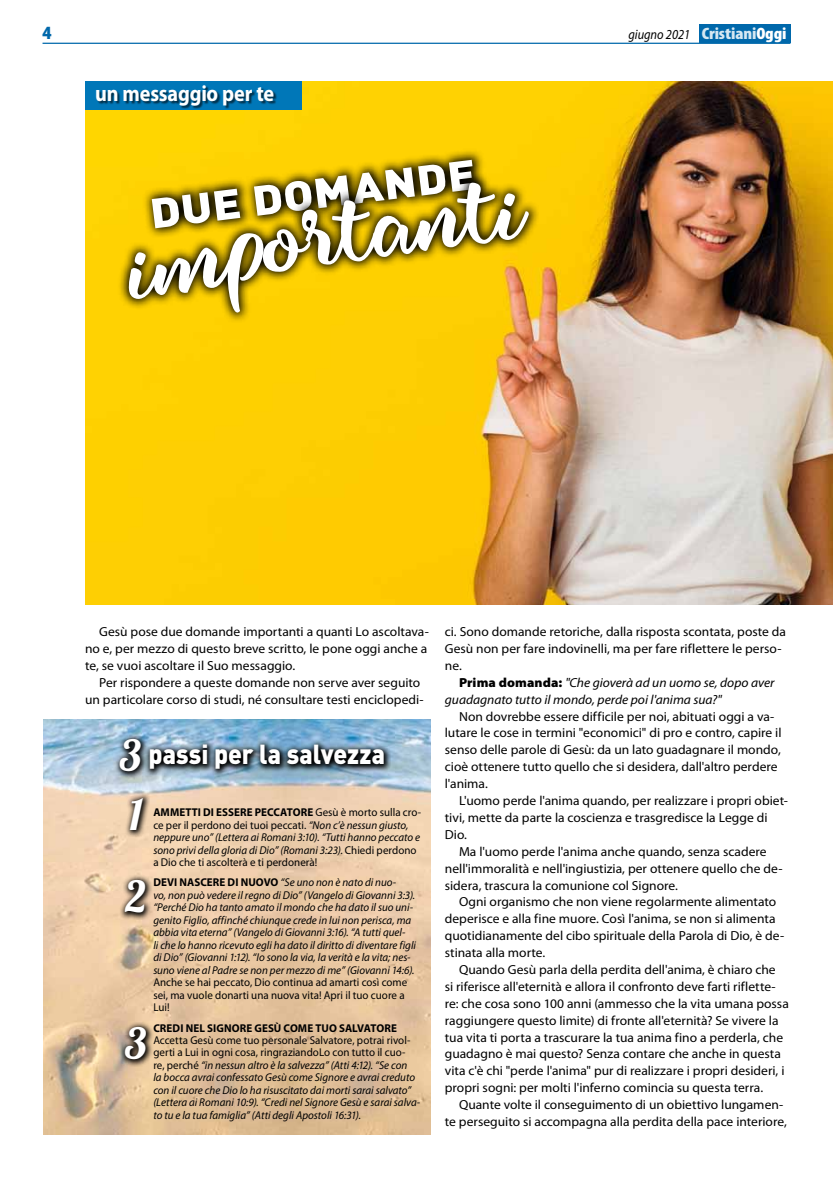
<style>
.page{position:relative;width:833px;height:1188px;background:#fff}
.page>*{position:absolute;margin:0;border:0;box-sizing:border-box;transform-origin:0 0}
.t1{font:700 85.75px "Fredly";color:#fff;scale:.95 1}
.t2{font:42.88px/82.4px "Lobster 1.3";color:#fff}
.t3{font:900 41.25px "DIN";color:#fff;scale:1.15 1}
.t4{font:900 27.25px "DIN";color:#fff;scale:.91 1}
.t5{font:700 22.5px "Myriad Pro";letter-spacing:-.01em;color:#fff;scale:.9 1}
.t6{font:900 condensed 18.75px "Myriad Pro";color:#0068ab;scale:1.1 1}
.t7{font:italic 13.75px "Myriad Pro";color:#000;scale:.9 1}
.t8{font:13.12px/16.9px "Myriad Pro";color:#000}
.t9{font:italic 13.12px/16.9px "Myriad Pro";color:#000}
.t10{font:italic 11.38px/12.5px "Myriad Pro";color:#000}
.t11{font:11.38px/12.5px "Myriad Pro";color:#000}
.t12{font:700 11.38px "Myriad Pro";letter-spacing:.005em;color:#000}
.s1{font-weight:900;font-style:normal;font-stretch:condensed;font-size:16.62px;color:#d7e8f2}
.s2{font-weight:900;font-style:normal;font-stretch:condensed;font-size:16.62px;color:#fff}
.s3{font-family:"Lobster 1.3";font-weight:400;font-size:42.88px}
.s4{font-weight:700;font-style:normal}
.s5{font-style:normal}
.s6{font-weight:900;font-style:normal}
</style>
<div class="page">
<img style="left:43px;top:719px;width:387px;height:415px">
<svg style="left:113px;top:731px;width:278px;height:47px;background:#5f788a"></svg>
<svg style="left:123px;top:791px;width:26px;height:45px"></svg>
<svg style="left:118px;top:872px;width:35px;height:47px;background:#9d8772"></svg>
<svg style="left:118px;top:1019px;width:35px;height:46px;background:#857461"></svg>
<img style="left:85px;top:81px;width:748px;height:523px">
<div style="left:698px;top:25px;width:92px;height:18px;background:#0068ab"></div>
<hr style="left:43px;top:43px;width:747px;height:1px;background:#0068ab">
<div style="left:85px;top:81px;width:216px;height:29px;background:#0077b8"></div>
<div style="left:97px;top:86px;width:180px;height:23px;background:#000;opacity:.6"></div>
<svg style="left:141px;top:147px;width:345px;height:23px;background:#eac201"></svg>
<svg style="left:116px;top:170px;width:422px;height:152px;background:#ab8c02"></svg>
<svg style="left:152px;top:189px;width:88px;height:39px;background:#504200"></svg>
<h3 class="t6" style="left:43px;top:21px;width:10px">4</h3>
<h3 class="t5" style="left:95px;top:79px;width:200px">un messaggio per te</h3>
<h3 class="t3" style="left:249px;top:174px;width:113px;rotate:-7deg">do mande</h3>
<h1 class="t1" style="left:122px;top:213px;width:421px;rotate:-8deg">importanti</h1>
<p class="t7" style="left:628px;top:26px;width:177px">giugno 2021 <span class="s1">Cristiani</span><span class="s2">Oggi</span></p>
<p class="t8" style="left:85px;top:623px;width:345px;text-align:justify;text-indent:14px">Gesù pose due domande importanti a quanti Lo ascoltava&shy;no e, per mezzo di questo breve scritto, le pone oggi anche a te, se vuoi ascoltare il Suo messaggio.</p>
<p class="t8" style="left:85px;top:673px;width:340px;text-align:right">Per rispondere a queste domande non serve aver seguito un particolare corso di studi, né consultare testi enciclopedi-</p>
<h3 class="t4" style="left:119px;top:736px;width:293px"><span class="s3">3</span> passi per la salvezza</h3>
<h2 class="t2" style="left:125px;top:772px;width:23px">1<br>2</h2>
<p class="t10" style="left:153px;top:805px;width:269px"><span class="s4">AMMETTI DI ESSERE PECCATORE</span> <span class="s5">Gesù è morto sulla cro&shy;ce per il perdono dei tuoi peccati.</span> “Non c’è nessun giusto, neppure uno” (Lettera ai Romani 3:10). “Tutti hanno peccato e sono privi della gloria di Dio” (Romani 3:23). <span class="s5">Chiedi perdono a Dio che ti ascolterà e ti perdonerà!</span></p>
<p class="t10" style="left:153px;top:875px;width:264px"><span class="s4">DEVI NASCERE DI NUOVO</span> “Se uno non è nato di nuo-<br>vo, non può vedere il regno di Dio” (Vangelo di Giovanni 3:3). “Perché Dio ha tanto amato il mondo che ha dato il suo uni&shy;genito Figlio, affinché chiunque crede in lui non perisca, ma abbia vita eterna” (Vangelo di Giovanni 3:16). “A tutti quel-<br>li che lo hanno ricevuto egli ha dato il diritto di diventare figli di Dio” (Giovanni 1:12). “Io sono la via, la verità e la vita; nes&shy;suno viene al Padre se non per mezzo di me” (Giovanni 14:6).</p>
<p class="t11" style="left:153px;top:975px;width:255px">Anche se hai peccato, Dio continua ad amarti così come sei, ma vuole donarti una nuova vita! Apri il tuo cuore a<br>Lui!</p>
<p class="t12" style="left:153px;top:1019px;width:245px">CREDI NEL SIGNORE GESÙ COME TUO SALVATORE</p>
<p class="t10" style="left:153px;top:1033px;width:268px"><span class="s5">Accetta Gesù come tuo personale Salvatore, potrai rivol&shy;gerti a Lui in ogni cosa, ringraziandoLo con tutto il cuo-<br>re, perché</span> “in nessun altro è la salvezza” (Atti 4:12). “Se con<br>la bocca avrai confessato Gesù come Signore e avrai creduto con il cuore che Dio lo ha risuscitato dai morti sarai salvato” (Lettera ai Romani 10:9). “Credi nel Signore Gesù e sarai salva&shy;to tu e la tua famiglia” (Atti degli Apostoli 16:31).</p>
<h2 class="t2" style="left:125px;top:1001px;width:24px">3</h2>
<p class="t8" style="left:445px;top:623px;width:343px">ci. Sono domande retoriche, dalla risposta scontata, poste da<br>Gesù non per fare indovinelli, ma per fare riflettere le perso&shy;ne.</p>
<p class="t9" style="left:445px;top:673px;width:331px;text-indent:14px"><span class="s6">Prima domanda:</span> "Che gioverà ad un uomo se, dopo aver guadagnato tutto il mondo, perde poi l'anima sua?"</p>
<p class="t8" style="left:445px;top:707px;width:338px;text-indent:14px">Non dovrebbe essere difficile per noi, abituati oggi a va&shy;lutare le cose in termini "economici" di pro e contro, capire il senso delle parole di Gesù: da un lato guadagnare il mondo, cioè ottenere tutto quello che si desidera, dall'altro perdere l'anima.</p>
<p class="t8" style="left:459px;top:791px;width:330px">L'uomo perde l'anima quando, per realizzare i propri obiet-</p>
<p class="t8" style="left:445px;top:808px;width:324px">tivi, mette da parte la coscienza e trasgredisce la Legge di</p>
<p class="t8" style="left:445px;top:825px;width:24px">Dio.</p>
<p class="t8" style="left:459px;top:842px;width:309px">Ma l'uomo perde l'anima anche quando, senza scadere</p>
<p class="t8" style="left:445px;top:859px;width:339px">nell'immoralità e nell'ingiustizia, per ottenere quello che de-</p>
<p class="t8" style="left:445px;top:876px;width:235px">sidera, trascura la comunione col Signore.</p>
<p class="t8" style="left:459px;top:893px;width:319px">Ogni organismo che non viene regolarmente alimentato</p>
<p class="t8" style="left:445px;top:909px;width:332px">deperisce e alla fine muore. Così l'anima, se non si alimenta</p>
<p class="t8" style="left:445px;top:926px;width:341px">quotidianamente del cibo spirituale della Parola di Dio, è de-</p>
<p class="t8" style="left:445px;top:943px;width:102px">stinata alla morte.</p>
<p class="t8" style="left:459px;top:960px;width:318px">Quando Gesù parla della perdita dell'anima, è chiaro che</p>
<p class="t8" style="left:445px;top:977px;width:332px">si riferisce all'eternità e allora il confronto deve farti riflette-</p>
<p class="t8" style="left:445px;top:994px;width:345px">re: che cosa sono 100 anni (ammesso che la vita umana possa</p>
<p class="t8" style="left:445px;top:1011px;width:335px">raggiungere questo limite) di fronte all'eternità? Se vivere la</p>
<p class="t8" style="left:445px;top:1028px;width:340px">tua vita ti porta a trascurare la tua anima fino a perderla, che</p>
<p class="t8" style="left:445px;top:1045px;width:338px">guadagno è mai questo? Senza contare che anche in questa</p>
<p class="t8" style="left:445px;top:1061px;width:341px">vita c'è chi "perde l'anima" pur di realizzare i propri desideri, i</p>
<p class="t8" style="left:445px;top:1078px;width:320px">propri sogni: per molti l'inferno comincia su questa terra.</p>
<p class="t8" style="left:459px;top:1095px;width:326px">Quante volte il conseguimento di un obiettivo lungamen-</p>
<p class="t8" style="left:445px;top:1112px;width:343px">te perseguito si accompagna alla perdita della pace interiore,</p>
</div>
